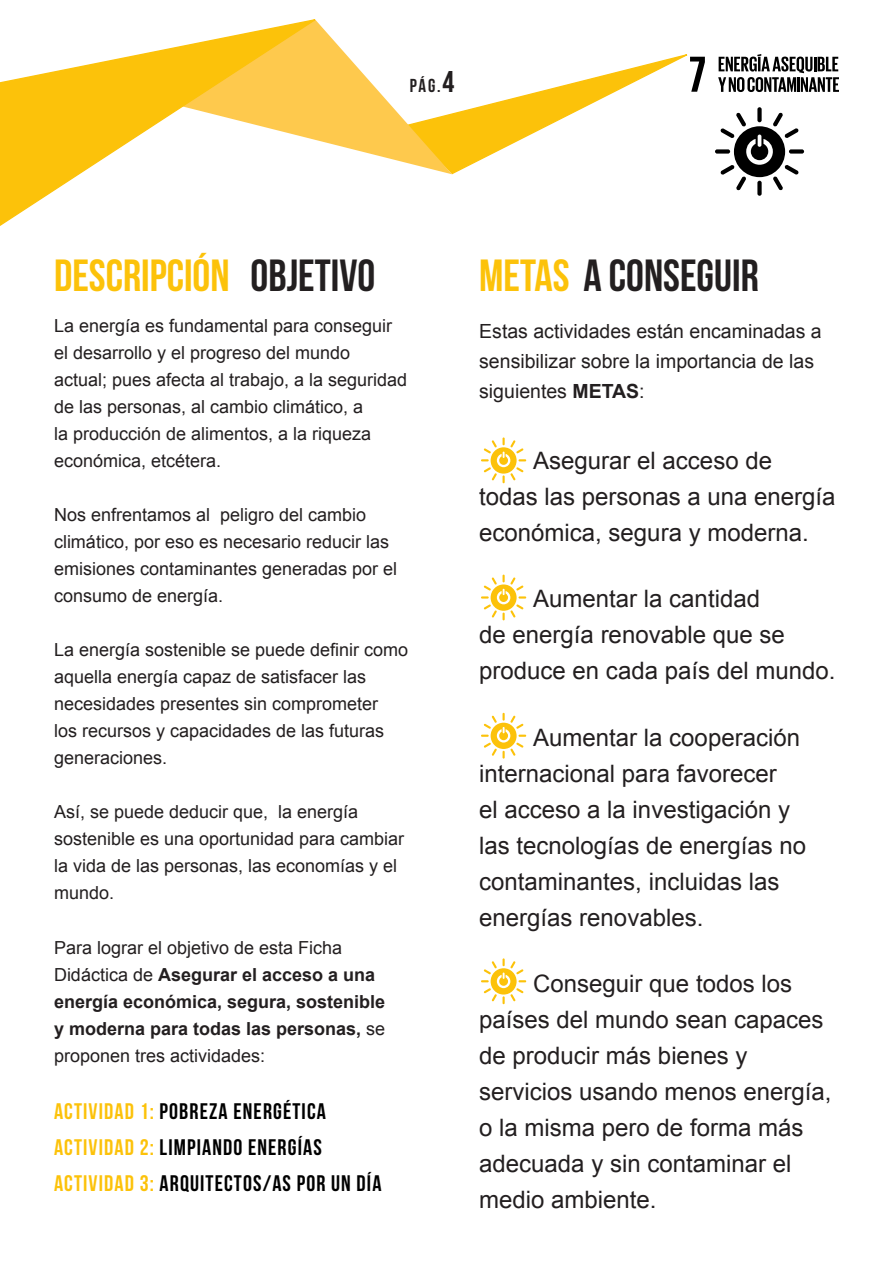
<style>
.page{position:relative;width:893px;height:1263px;background:#fff}
.page>*{position:absolute;margin:0;border:0;box-sizing:border-box;transform-origin:0 0}
.t1{font:45px "Bebas Neue";color:#fcc20a}
.t2{font:45px "Bebas Neue";color:#231f20}
.t3{font:24px/36px "Arial";color:#231f20}
.t4{font:22.5px "Bebas Neue";letter-spacing:.05em;color:#000}
.t5{font:19.5px/30px "Arial";color:#231f20}
.t6{font:18.75px "Bebas Neue";color:#231f20}
.t7{font:18px/27px "Arial";color:#231f20}
.t8{font:700 18px/27px "Arial";color:#231f20}
.s1{font-size:30px}
.s2{color:#231f20}
.s3{font-weight:400}
.s4{color:#fcc20a}
.s5{font-weight:700}
</style>
<div class="page">
<svg style="left:0;top:46px;width:179px;height:180px"></svg>
<svg style="left:179px;top:19px;width:526px;height:156px"></svg>
<div style="left:715px;top:149px;width:15px;height:5px;background:#000;border-radius:2px"></div>
<div style="left:789px;top:149px;width:15px;height:5px;background:#000;border-radius:2px"></div>
<div style="left:757px;top:107px;width:5px;height:15px;background:#000;border-radius:2px"></div>
<div style="left:757px;top:181px;width:5px;height:15px;background:#000;border-radius:2px"></div>
<svg style="left:720px;top:112px;width:79px;height:78px"></svg>
<svg style="left:718px;top:54px;width:121px;height:38px"></svg>
<svg style="left:481px;top:437px;width:45px;height:46px"></svg>
<svg style="left:481px;top:575px;width:45px;height:45px"></svg>
<svg style="left:481px;top:713px;width:45px;height:46px"></svg>
<svg style="left:481px;top:958px;width:45px;height:46px"></svg>
<p class="t6" style="left:410px;top:75px;width:46px">PÁG.<span class="s1">4</span></p>
<p class="t1" style="left:54px;top:251px;width:323px">DESCRIPCIÓN <span class="s2">OBJETIVO</span></p>
<p class="t7" style="left:54px;top:313px;width:355px">La energía es fundamental para conseguir el desarrollo y el progreso del mundo actual; pues afecta al trabajo, a la seguridad de las personas, al cambio climático, a<br>la producción de alimentos, a la riqueza económica, etcétera.</p>
<p class="t7" style="left:54px;top:502px;width:345px">Nos enfrentamos al peligro del cambio climático, por eso es necesario reducir las emisiones contaminantes generadas por el consumo de energía.</p>
<p class="t7" style="left:54px;top:637px;width:356px">La energía sostenible se puede definir como aquella energía capaz de satisfacer las necesidades presentes sin comprometer<br>los recursos y capacidades de las futuras generaciones.</p>
<p class="t7" style="left:54px;top:799px;width:352px">Así, se puede deducir que, la energía sostenible es una oportunidad para cambiar la vida de las personas, las economías y el mundo.</p>
<p class="t8" style="left:54px;top:934px;width:333px"><span class="s3">Para lograr el objetivo de esta Ficha Didáctica de</span> Asegurar el acceso a una energía económica, segura, sostenible y moderna para todas las personas, <span class="s3">se proponen tres actividades:</span></p>
<p class="t4" style="left:54px;top:1098px;width:273px"><span class="s4">ACTIVIDAD 1:</span> POBREZA ENERGÉTICA</p>
<p class="t4" style="left:54px;top:1134px;width:269px"><span class="s4">ACTIVIDAD 2:</span> LIMPIANDO ENERGÍAS</p>
<p class="t4" style="left:54px;top:1170px;width:329px"><span class="s4">ACTIVIDAD 3:</span> ARQUITECTOS/AS POR UN DÍA</p>
<p class="t2" style="left:479px;top:251px;width:281px"><span class="s4">METAS</span> A CONSEGUIR</p>
<p class="t5" style="left:479px;top:317px;width:344px">Estas actividades están encaminadas a sensibilizar sobre la importancia de las siguientes <span class="s5">METAS</span>:</p>
<p class="t3" style="left:479px;top:443px;width:358px;text-indent:54px">Asegurar el acceso de todas las personas a una energía económica, segura y moderna.</p>
<p class="t3" style="left:479px;top:581px;width:358px;text-indent:54px">Aumentar la cantidad<br>de energía renovable que se produce en cada país del mundo.</p>
<p class="t3" style="left:479px;top:720px;width:328px;text-indent:54px">Aumentar la cooperación internacional para favorecer<br>el acceso a la investigación y las tecnologías de energías no contaminantes, incluidas las energías renovables.</p>
<p class="t3" style="left:479px;top:966px;width:354px;text-indent:54px">Conseguir que todos los países del mundo sean capaces de producir más bienes y servicios usando menos energía, o la misma pero de forma más adecuada y sin contaminar el medio ambiente.</p>
</div>
